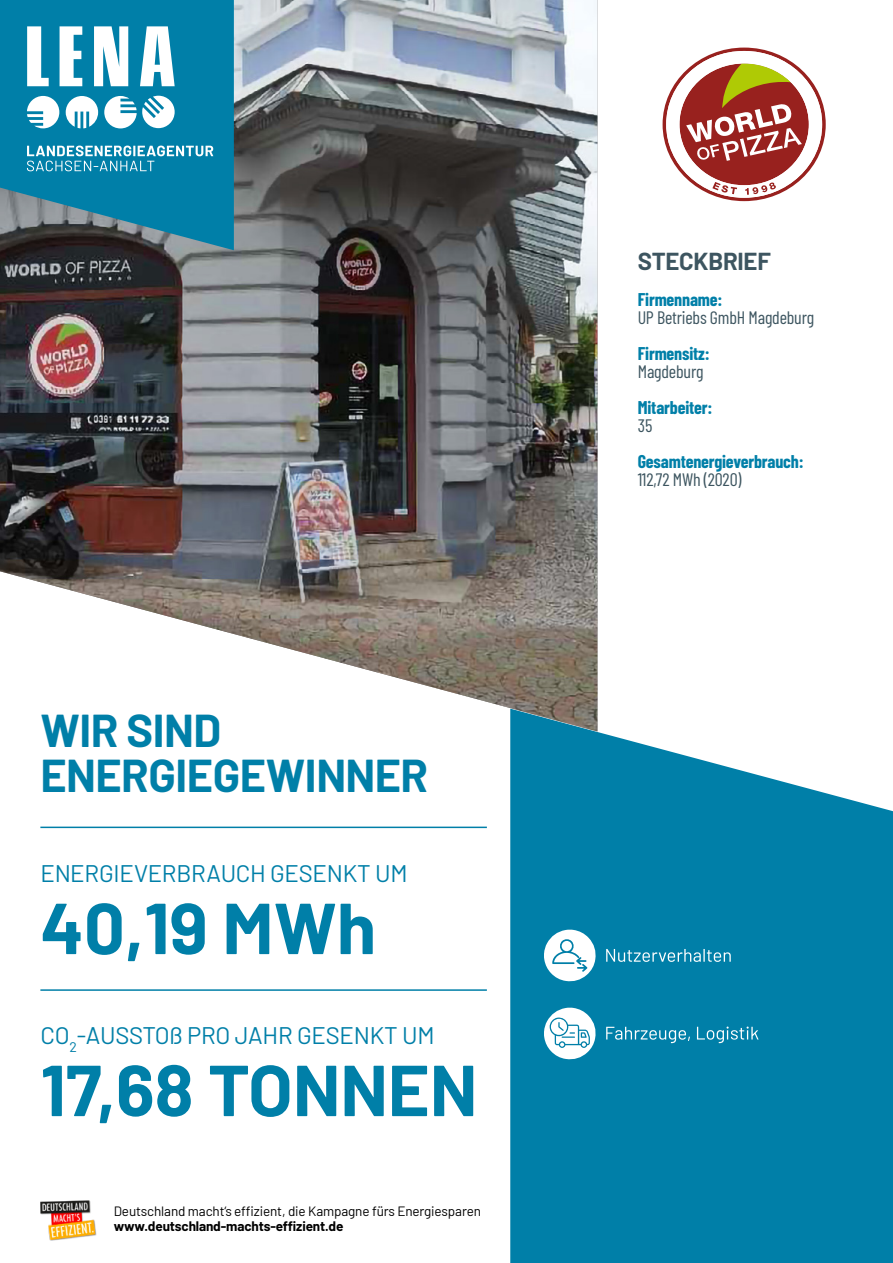
<style>
.page{position:relative;width:893px;height:1263px;background:#fff}
.page>*{position:absolute;margin:0;border:0;box-sizing:border-box;transform-origin:0 0}
.t1{font:700 72px "Barlow";color:#007fa8}
.t2{font:700 45px/45px "Barlow";letter-spacing:-.01em;color:#007fa8}
.t3{font:24px "Barlow";letter-spacing:-.01em;color:#007fa8}
.t4{font:700 24px "Barlow";letter-spacing:-.01em;color:#3d5560}
.t5{font:700 18px "Barlow Condensed";letter-spacing:-.01em;color:#007fa8}
.t6{font:18px "Barlow Condensed";letter-spacing:-.01em;color:#3d5560}
.t7{font:13.5px "Barlow";letter-spacing:-.01em;color:#000}
.t8{font:700 13.5px "Barlow";letter-spacing:-.01em;color:#000}
</style>
<div class="page">
<svg style="left:510px;top:709px;width:383px;height:554px;background:#178ab0"></svg>
<img style="left:0;top:0;width:597px;height:731px">
<hr style="left:40px;top:827px;width:447px;height:1px;background:#007fa8">
<svg style="left:0;top:0;width:234px;height:250px;background:#117a9c"></svg>
<svg style="left:27px;top:146px;width:186px;height:25px;background:#44a1bf"></svg>
<svg style="left:27px;top:26px;width:22px;height:60px"></svg>
<svg style="left:60px;top:26px;width:22px;height:60px"></svg>
<svg style="left:94px;top:26px;width:34px;height:60px"></svg>
<svg style="left:140px;top:26px;width:35px;height:60px"></svg>
<svg style="left:27px;top:96px;width:32px;height:32px"></svg>
<svg style="left:104px;top:96px;width:71px;height:32px"></svg>
<svg style="left:66px;top:96px;width:32px;height:32px"></svg>
<img style="left:40px;top:1200px;width:56px;height:41px">
<svg style="left:544px;top:930px;width:52px;height:52px"></svg>
<div style="left:562px;top:941px;width:10px;height:10px;background:#fff;border-radius:50%"></div>
<svg style="left:606px;top:949px;width:125px;height:13px;background:#409ebd"></svg>
<svg style="left:544px;top:1008px;width:53px;height:52px"></svg>
<svg style="left:606px;top:1027px;width:84px;height:16px"></svg>
<svg style="left:697px;top:1026px;width:61px;height:17px"></svg>
<svg style="left:666px;top:51px;width:156px;height:147px"></svg>
<hr style="left:40px;top:989px;width:447px;height:2px;background:#007fa8">
<h2 class="t2" style="left:40px;top:705px;width:389px">WIR SIND<br>ENERGIEGEWINNER</h2>
<h3 class="t3" style="left:40px;top:856px;width:369px">ENERGIEVERBRAUCH GESENKT UM</h3>
<h1 class="t1" style="left:40px;top:875px;width:337px">40,19 MWh</h1>
<h3 class="t3" style="left:40px;top:1018px;width:396px">CO<sub>2</sub>-AUSSTOß PRO JAHR GESENKT UM</h3>
<h1 class="t1" style="left:40px;top:1037px;width:439px">17,68 TONNEN</h1>
<p class="t7" style="left:114px;top:1202px;width:369px">Deutschland macht‘s effizient, die Kampagne fürs Energiesparen</p>
<p class="t8" style="left:114px;top:1216px;width:231px">www.deutschland-machts-effizient.de</p>
<h3 class="t4" style="left:638px;top:244px;width:134px">STECKBRIEF</h3>
<p class="t5" style="left:638px;top:287px;width:86px">Firmenname:</p>
<p class="t6" style="left:638px;top:305px;width:178px">UP Betriebs GmbH Magdeburg</p>
<p class="t5" style="left:638px;top:341px;width:73px">Firmensitz:</p>
<p class="t6" style="left:638px;top:359px;width:67px">Magdeburg</p>
<p class="t5" style="left:638px;top:395px;width:76px">Mitarbeiter:</p>
<p class="t6" style="left:638px;top:413px;width:16px">35</p>
<p class="t5" style="left:638px;top:449px;width:167px">Gesamtenergieverbrauch:</p>
<p class="t6" style="left:638px;top:467px;width:105px">112,72 MWh (2020)</p>
</div>
